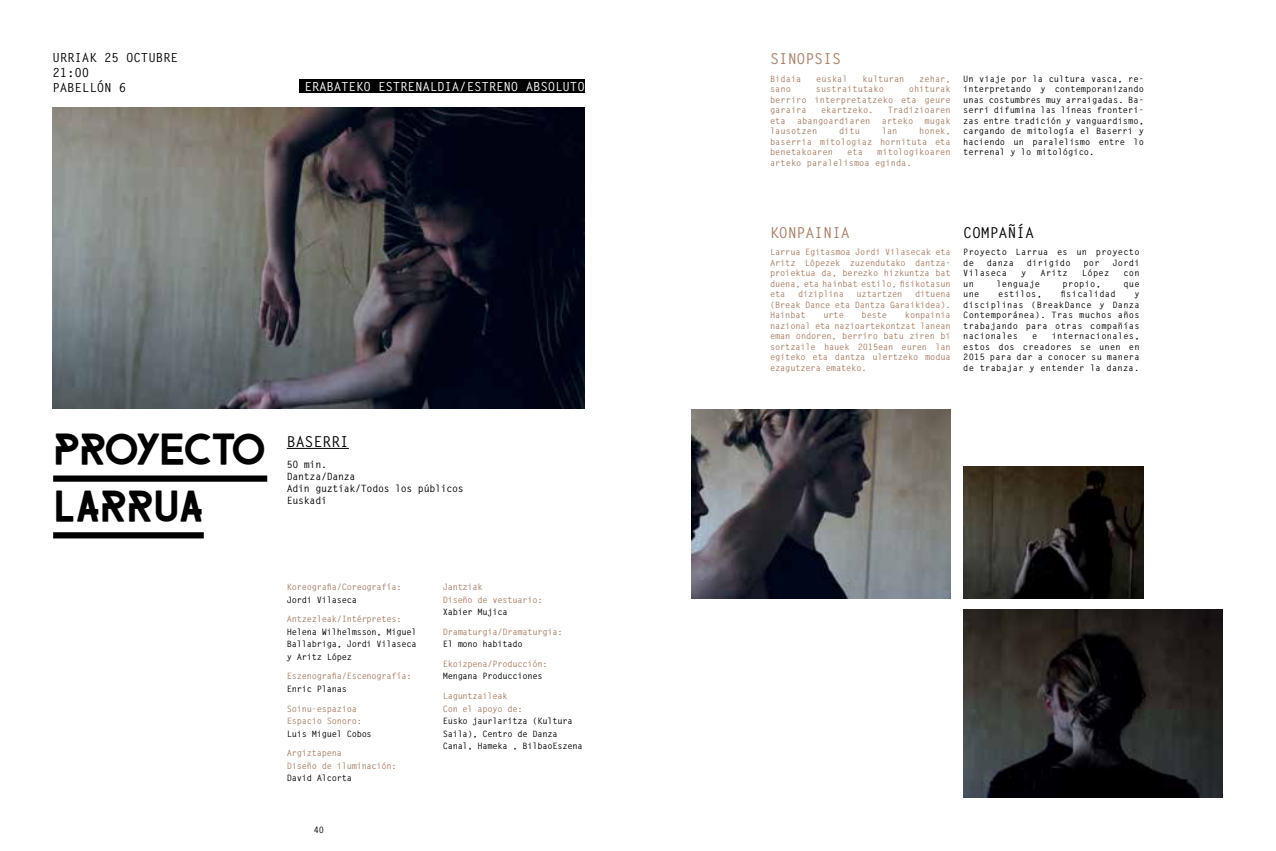
<style>
.page{position:relative;width:1276px;height:851px;background:#fff}
.page>*{position:absolute;margin:0;border:0;box-sizing:border-box;transform-origin:0 0}
.t1{font:36.25px/56.8px "FARRAY";letter-spacing:-.01em;color:#000}
.t2{font:700 15px "Letter Gothic";letter-spacing:-.01em;color:#a87d62}
.t3{font:700 15px "Letter Gothic";letter-spacing:-.01em;color:#000}
.t4{font:700 12.5px "Letter Gothic";letter-spacing:-.01em;color:#fff}
.t5{font:700 12.5px/15px "Letter Gothic";letter-spacing:-.01em;color:#000}
.t6{font:700 10px/12px "Letter Gothic";letter-spacing:-.03em;color:#000}
.t7{font:700 8.75px/10.5px "Letter Gothic";letter-spacing:-.02em;color:#a87d62;text-align:justify}
.t8{font:700 8.75px/10.5px "Letter Gothic";color:#000;text-align:justify}
.t9{font:700 8.75px/12.5px "Letter Gothic";letter-spacing:-.03em;color:#000}
.t10{font:700 8.75px/10.5px "Letter Gothic";color:#a87d62}
.t11{font:700 8.75px/10.5px "Letter Gothic";letter-spacing:.03em;color:#000}
</style>
<div class="page">
<img style="left:52px;top:107px;width:533px;height:301px">
<img style="left:691px;top:409px;width:259px;height:189px">
<img style="left:963px;top:609px;width:259px;height:188px">
<hr style="left:287px;top:448px;width:62px;height:1px;background:#000">
<div style="left:53px;top:475px;width:214px;height:6px;background:#000"></div>
<div style="left:53px;top:532px;width:151px;height:6px;background:#000"></div>
<div style="left:299px;top:79px;width:286px;height:13px;background:#000"></div>
<img style="left:963px;top:466px;width:181px;height:132px">
<h3 class="t5" style="left:52px;top:51px;width:127px">URRIAK 25 OCTUBRE<br>21:00<br>PABELLÓN 6</h3>
<h3 class="t4" style="left:304px;top:79px;width:282px">ERABATEKO ESTRENALDIA/ESTRENO ABSOLUTO</h3>
<h1 class="t1" style="left:53px;top:421px;width:214px">PROYECTO<br>LARRUA</h1>
<h2 class="t3" style="left:287px;top:432px;width:19px">Baserri</h2>
<p class="t6" style="left:287px;top:458px;width:178px">50 min.<br>Dantza/Danza<br>Adin guztiak/Todos los públicos<br>Euskadi</p>
<p class="t7" style="left:287px;top:582px;width:116px">Koreografia/Coreografía:</p>
<p class="t9" style="left:287px;top:593px;width:72px">Jordi Vilaseca</p>
<p class="t7" style="left:287px;top:614px;width:116px">Antzezleak/Intérpretes:</p>
<p class="t8" style="left:287px;top:625px;width:131px;line-height:12.5px">Helena Wilhelmsson, Miguel Ballabriga, Jordi Vilaseca y Aritz López</p>
<p class="t7" style="left:287px;top:671px;width:126px">Eszenografia/Escenografía:</p>
<p class="t9" style="left:287px;top:682px;width:62px">Enric Planas</p>
<p class="t7" style="left:287px;top:702px;width:77px;line-height:12.5px">Soinu-espazioa<br>Espacio Sonoro:</p>
<p class="t9" style="left:287px;top:727px;width:87px">Luis Miguel Cobos</p>
<p class="t7" style="left:287px;top:746px;width:111px;line-height:12.5px">Argiztapena<br>Diseño de iluminación:</p>
<p class="t9" style="left:287px;top:771px;width:67px">David Alcorta</p>
<p class="t8" style="left:314px;top:824px;width:12px">40</p>
<p class="t7" style="left:443px;top:581px;width:102px;line-height:12.5px">Jantziak<br>Diseño de vestuario:</p>
<p class="t9" style="left:443px;top:606px;width:67px">Xabier Mujica</p>
<p class="t7" style="left:443px;top:626px;width:121px">Dramaturgia/Dramaturgia:</p>
<p class="t9" style="left:443px;top:638px;width:82px">El mono habitado</p>
<p class="t7" style="left:443px;top:658px;width:107px">Ekoizpena/Producción:</p>
<p class="t9" style="left:443px;top:670px;width:102px">Mengana Producciones</p>
<p class="t7" style="left:443px;top:689px;width:82px;line-height:12.5px">Laguntzaileak<br>Con el apoyo de:</p>
<p class="t9" style="left:443px;top:714px;width:141px">Eusko jaurlaritza (Kultura<br>Saila), Centro de Danza<br>Canal, Hameka , BilbaoEszena</p>
<h2 class="t2" style="left:770px;top:50px;width:72px">SINOPSIS</h2>
<p class="t7" style="left:770px;top:74px;width:33px">Bidaia</p>
<p class="t7" style="left:816px;top:74px;width:33px">euskal</p>
<p class="t10" style="left:862px;top:74px;width:44px">kulturan</p>
<p class="t7" style="left:919px;top:74px;width:33px">zehar,</p>
<p class="t7" style="left:770px;top:84px;width:22px">sano</p>
<p class="t10" style="left:816px;top:84px;width:70px">sustraitutako</p>
<p class="t7" style="left:770px;top:84px;width:182px;text-indent:139px">ohiturak berriro interpretatzeko eta geure garaira</p>
<p class="t10" style="left:821px;top:105px;width:54px">ekartzeko.</p>
<p class="t10" style="left:887px;top:105px;width:65px">Tradizioaren</p>
<p class="t7" style="left:770px;top:116px;width:17px">eta</p>
<p class="t10" style="left:797px;top:116px;width:75px">abangoardiaren</p>
<p class="t7" style="left:882px;top:116px;width:33px">arteko</p>
<p class="t7" style="left:924px;top:116px;width:28px">mugak</p>
<p class="t10" style="left:770px;top:126px;width:49px">lausotzen</p>
<p class="t7" style="left:839px;top:126px;width:23px">ditu</p>
<p class="t7" style="left:882px;top:126px;width:17px">lan</p>
<p class="t7" style="left:770px;top:126px;width:182px;text-indent:149px">honek, baserria mitologiaz hornituta eta benetakoaren</p>
<p class="t10" style="left:770px;top:147px;width:182px;text-indent:107px">mitologikoaren arteko paralelismoa eginda.</p>
<p class="t7" style="left:847px;top:147px;width:17px">eta</p>
<p class="t8" style="left:963px;top:74px;width:182px">Un viaje por la cultura vasca, re&shy;interpretando y contemporanizando unas costumbres muy arraigadas. Ba&shy;serri difumina las líneas fronteri&shy;zas entre tradición y vanguardismo, cargando de mitología el Baserri y haciendo un paralelismo entre lo terrenal y lo mitológico.</p>
<h2 class="t2" style="left:770px;top:223px;width:81px">KONPAINIA</h2>
<h2 class="t3" style="left:963px;top:223px;width:72px">COMPAÑÍA</h2>
<p class="t7" style="left:770px;top:247px;width:182px">Larrua Egitasmoa Jordi Vilasecak eta Aritz Lópezek zuzendutako dantza&shy;proiektua da, berezko hizkuntza bat duena, eta hainbat estilo, fisikotasun eta</p>
<p class="t11" style="left:963px;top:247px;width:178px">Proyecto Larrua es un proyecto de</p>
<p class="t8" style="left:986px;top:257px;width:29px">danza</p>
<p class="t11" style="left:1026px;top:257px;width:45px">dirigido</p>
<p class="t8" style="left:1083px;top:257px;width:18px">por</p>
<p class="t8" style="left:1112px;top:257px;width:29px">Jordi</p>
<p class="t11" style="left:963px;top:268px;width:45px">Vilaseca</p>
<p class="t8" style="left:1021px;top:268px;width:7px">y</p>
<p class="t8" style="left:1040px;top:268px;width:29px">Aritz</p>
<p class="t8" style="left:1082px;top:268px;width:29px">López</p>
<p class="t8" style="left:1123px;top:268px;width:18px">con</p>
<p class="t8" style="left:963px;top:278px;width:12px">un</p>
<p class="t11" style="left:996px;top:278px;width:45px">lenguaje</p>
<p class="t8" style="left:1062px;top:278px;width:40px">propio,</p>
<p class="t8" style="left:1123px;top:278px;width:18px">que</p>
<p class="t8" style="left:963px;top:289px;width:18px">une</p>
<p class="t11" style="left:998px;top:289px;width:45px">estilos,</p>
<p class="t11" style="left:1060px;top:289px;width:56px">fisicalidad</p>
<p class="t7" style="left:770px;top:289px;width:182px;text-indent:145px">dituena (Break Dance eta Dantza Garaikidea).<br>Hainbat</p>
<p class="t7" style="left:798px;top:289px;width:47px">diziplina</p>
<p class="t7" style="left:856px;top:289px;width:47px">uztartzen</p>
<p class="t8" style="left:963px;top:289px;width:178px;text-indent:171px">y disciplinas (BreakDance y Danza Contemporánea). Tras muchos años trabajando para otras compañías nacionales</p>
<p class="t7" style="left:770px;top:310px;width:182px;text-indent:135px">konpainia nazional eta nazioartekontzat lanean eman ondoren, berriro batu ziren bi sortzaile hauek 2015ean euren lan egiteko eta dantza ulertzeko modua ezagutzera emateko.</p>
<p class="t7" style="left:823px;top:310px;width:22px">urte</p>
<p class="t7" style="left:861px;top:310px;width:27px">beste</p>
<p class="t8" style="left:963px;top:331px;width:178px;text-indent:88px">internacionales, estos dos creadores se unen en 2015 para dar a conocer su manera de trabajar y entender la danza.</p>
<p class="t8" style="left:1032px;top:331px;width:7px">e</p>
</div>
